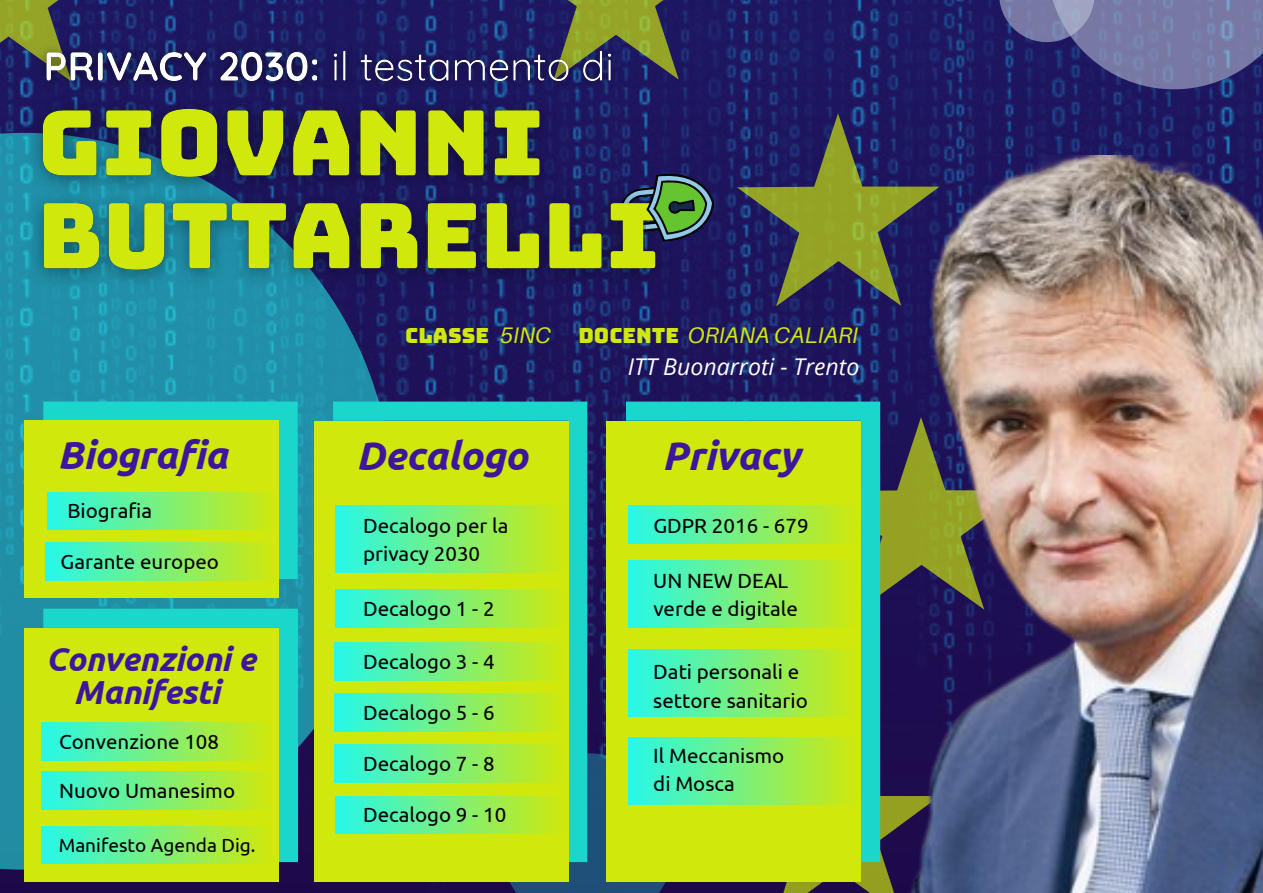
<style>
.page{position:relative;width:1263px;height:893px;background:#fff}
.page>*{position:absolute;margin:0;border:0;box-sizing:border-box;transform-origin:0 0}
.t1{font:italic 700 40.05px "Ubuntu";letter-spacing:-.01em;color:#3e159d}
.t2{font:italic 700 39.3px "Ubuntu";letter-spacing:-.01em;color:#3e159d}
.t3{font:italic 700 33.3px/33.8px "Ubuntu";letter-spacing:-.01em;color:#3e159d;text-align:center}
.t4{font:italic 23.1px "Open Sans";color:#fff}
.t5{font:italic 22.5px "Aileron";color:#d0e80b}
.t6{font:20.92px "Bungee";color:#d0e80b}
.t7{font:20.55px "Ubuntu";color:#000}
.t8{font:19.05px "Ubuntu";color:#000}
.s1{font-family:"Bungee";font-style:normal;font-size:20.92px}
</style>
<div class="page">
<img style="left:0;top:0;width:1263px;height:893px">
<svg style="left:0;top:0;width:110px;height:82px;background:#4f574e"></svg>
<svg style="left:514px;top:0;width:203px;height:80px;background:#494d4e"></svg>
<svg style="left:737px;top:113px;width:202px;height:43px;background:#262661"></svg>
<img style="left:329px;top:156px;width:934px;height:737px">
<svg style="left:0;top:133px;width:392px;height:736px;background:#2086a3"></svg>
<svg style="left:500px;top:753px;width:176px;height:140px;background:#285571"></svg>
<div style="left:43px;top:608px;width:255px;height:254px;background:#1bd6cb"></div>
<div style="left:24px;top:628px;width:255px;height:253px;background:#d0e80b"></div>
<div style="left:333px;top:401px;width:254px;height:461px;background:#1bd6cb"></div>
<div style="left:314px;top:421px;width:254px;height:460px;background:#d0e80b"></div>
<div style="left:626px;top:401px;width:254px;height:461px;background:#1bd6cb"></div>
<div style="left:607px;top:421px;width:254px;height:460px;background:#d0e80b"></div>
<svg style="left:43px;top:401px;width:255px;height:178px;background:#20d4c4"></svg>
<div style="left:24px;top:421px;width:255px;height:177px;background:#d0e80b"></div>
<img style="left:12px;top:75px;width:674px;height:235px">
<svg style="left:999px;top:0;width:264px;height:89px;background:#606295"></svg>
<div style="left:47px;top:492px;width:231px;height:38px;background:linear-gradient(to right,#26f8ea,#d0e80b)"></div>
<img style="left:28px;top:26px;width:601px;height:82px">
<div style="left:42px;top:772px;width:231px;height:37px;background:linear-gradient(to right,#26f8ea,#d0e80b)"></div>
<div style="left:42px;top:722px;width:231px;height:38px;background:linear-gradient(to right,#26f8ea,#d0e80b)"></div>
<div style="left:42px;top:826px;width:231px;height:38px;background:linear-gradient(to right,#26f8ea,#d0e80b)"></div>
<div style="left:628px;top:505px;width:231px;height:38px;background:linear-gradient(to right,#26f8ea,#d0e80c)"></div>
<div style="left:335px;top:505px;width:231px;height:67px;background:linear-gradient(to right,#26f8ea,#d0e80c)"></div>
<div style="left:335px;top:590px;width:231px;height:37px;background:linear-gradient(to right,#26f8ea,#d0e80c)"></div>
<div style="left:335px;top:643px;width:230px;height:37px;background:linear-gradient(to right,#26f8ea,#cfe80d)"></div>
<div style="left:335px;top:694px;width:230px;height:37px;background:linear-gradient(to right,#26f8ea,#cfe80d)"></div>
<div style="left:335px;top:745px;width:230px;height:37px;background:linear-gradient(to right,#26f8ea,#cfe80d)"></div>
<div style="left:335px;top:796px;width:231px;height:37px;background:linear-gradient(to right,#26f8ea,#d0e80c)"></div>
<div style="left:46px;top:542px;width:230px;height:38px;background:linear-gradient(to right,#26f8ea,#cfe80d)"></div>
<div style="left:628px;top:649px;width:231px;height:67px;background:linear-gradient(to right,#26f8ea,#d0e80c)"></div>
<div style="left:628px;top:560px;width:231px;height:67px;background:linear-gradient(to right,#26f8ea,#d0e80c)"></div>
<div style="left:628px;top:737px;width:231px;height:67px;background:linear-gradient(to right,#26f8ea,#d0e80c)"></div>
<svg style="left:618px;top:169px;width:99px;height:74px;background:#4f6c4e"></svg>
<p class="t6" style="left:405px;top:325px;width:85px">CLASSE</p>
<p class="t5" style="left:500px;top:321px;width:53px">5INC</p>
<p class="t5" style="left:578px;top:321px;width:281px"><span class="s1">DOCENTE</span> ORIANA CALIARI</p>
<p class="t4" style="left:628px;top:350px;width:233px">ITT Buonarroti - Trento</p>
<p class="t2" style="left:58px;top:433px;width:171px">Biografia</p>
<p class="t1" style="left:356px;top:433px;width:173px">Decalogo</p>
<p class="t1" style="left:662px;top:433px;width:139px">Privacy</p>
<p class="t7" style="left:67px;top:499px;width:86px">Biografia</p>
<p class="t7" style="left:61px;top:550px;width:160px">Garante europeo</p>
<p class="t3" style="left:46px;top:641px;width:211px">Convenzioni e<br>Manifesti</p>
<p class="t7" style="left:59px;top:730px;width:161px">Convenzione 108</p>
<p class="t7" style="left:59px;top:779px;width:177px">Nuovo Umanesimo</p>
<p class="t8" style="left:59px;top:834px;width:198px">Manifesto Agenda Dig.</p>
<p class="t7" style="left:363px;top:513px;width:147px">Decalogo per la</p>
<p class="t7" style="left:363px;top:542px;width:119px">privacy 2030</p>
<p class="t7" style="left:363px;top:597px;width:133px">Decalogo 1 - 2</p>
<p class="t7" style="left:363px;top:650px;width:133px">Decalogo 3 - 4</p>
<p class="t7" style="left:363px;top:701px;width:133px">Decalogo 5 - 6</p>
<p class="t7" style="left:363px;top:752px;width:133px">Decalogo 7 - 8</p>
<p class="t7" style="left:363px;top:803px;width:145px">Decalogo 9 - 10</p>
<p class="t7" style="left:653px;top:513px;width:157px">GDPR 2016 - 679</p>
<p class="t7" style="left:653px;top:568px;width:136px">UN NEW DEAL</p>
<p class="t7" style="left:653px;top:597px;width:146px">verde e digitale</p>
<p class="t7" style="left:653px;top:660px;width:147px">Dati personali e</p>
<p class="t7" style="left:653px;top:688px;width:156px">settore sanitario</p>
<p class="t7" style="left:653px;top:743px;width:132px">Il Meccanismo</p>
<p class="t7" style="left:653px;top:772px;width:83px">di Mosca</p>
</div>
